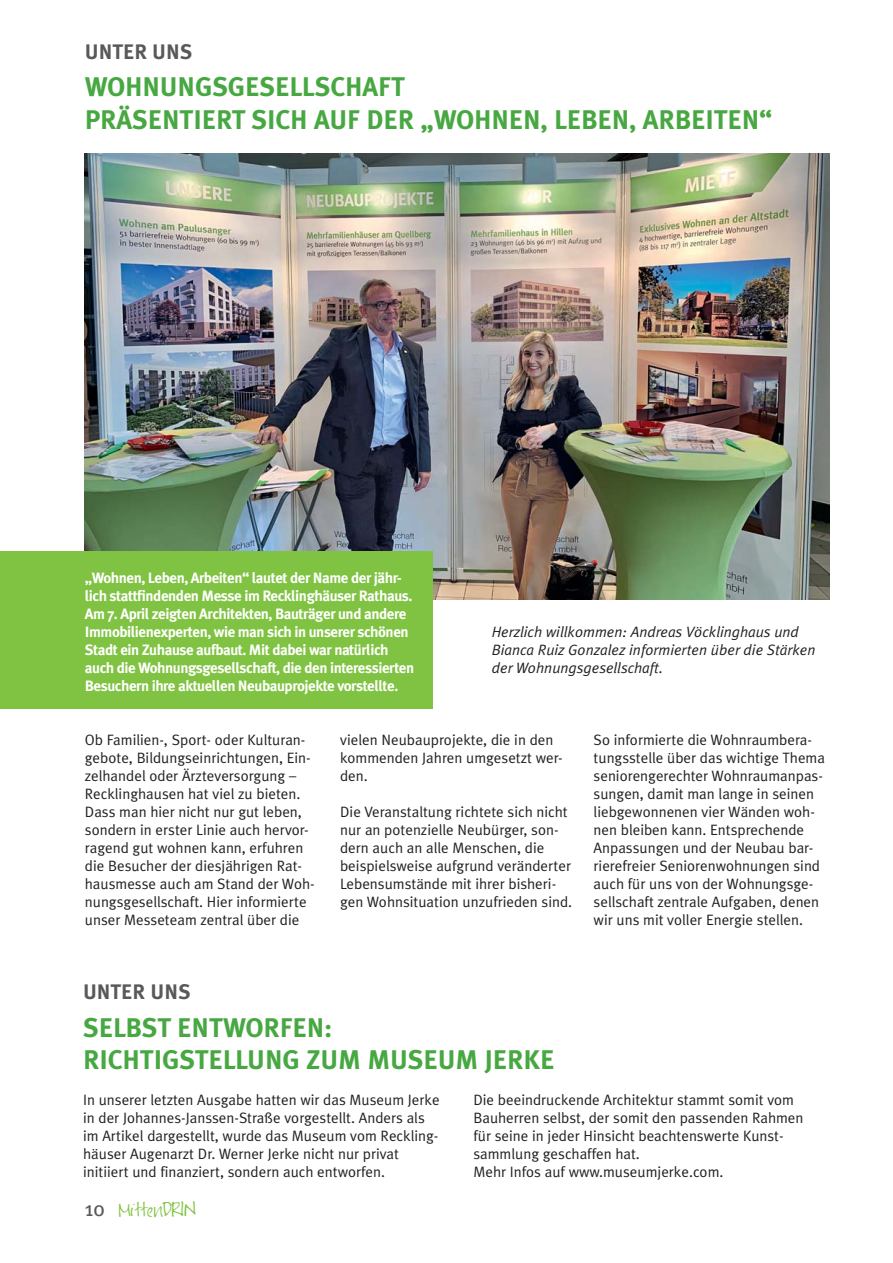
<style>
.page{position:relative;width:893px;height:1263px;background:#fff}
.page>*{position:absolute;margin:0;border:0;box-sizing:border-box;transform-origin:0 0}
.t1{font:700 27px/32.4px "Meta Plus";letter-spacing:-.005em;color:#47a842}
.t2{font:700 21px "Meta Plus";color:#58595b}
.t3{font:15px/18px "Meta Plus Normal";color:#231f20}
.t4{font:700 15px/18px "Meta Plus";letter-spacing:-.03em;color:#fff}
.t5{font:italic 15px/18px "Meta Plus Normal";color:#231f20}
.t6{font:14.85px "FG Jayne Print";color:#80c342}
.s1{font-family:"Meta Plus";font-size:21px;color:#58595b}
.s2{font-size:17.1px}
</style>
<div class="page">
<img style="left:85px;top:153px;width:744px;height:446px">
<div style="left:0;top:552px;width:432px;height:157px;background:#80c342"></div>
<h2 class="t2" style="left:85px;top:42px;width:109px">UNTER UNS</h2>
<h1 class="t1" style="left:85px;top:72px;width:689px">WOHNUNGSGESELLSCHAFT<br>PRÄSENTIERT SICH AUF DER „WOHNEN, LEBEN, ARBEITEN“</h1>
<p class="t4" style="left:85px;top:569px;width:331px">„Wohnen, Leben, Arbeiten“ lautet der Name der jähr&shy;lich stattfindenden Messe im Recklinghäuser Rathaus.<br>Am 7. April zeigten Architekten, Bauträger und andere Immobilienexperten, wie man sich in unserer schönen Stadt ein Zuhause aufbaut. Mit dabei war natürlich auch die Wohnungsgesellschaft, die den interessierten Besuchern ihre aktuellen Neubauprojekte vorstellte.</p>
<p class="t5" style="left:492px;top:623px;width:325px">Herzlich willkommen: Andreas Vöcklinghaus und<br>Bianca Ruiz Gonzalez informierten über die Stärken der Wohnungsgesellschaft.</p>
<p class="t3" style="left:85px;top:732px;width:231px">Ob Familien-, Sport- oder Kulturan&shy;gebote, Bildungseinrichtungen, Ein&shy;zelhandel oder Ärzteversorgung – Recklinghausen hat viel zu bieten.<br>Dass man hier nicht nur gut leben, sondern in erster Linie auch hervor&shy;ragend gut wohnen kann, erfuhren die Besucher der diesjährigen Rat&shy;hausmesse auch am Stand der Woh&shy;nungsgesellschaft. Hier informierte unser Messeteam zentral über die</p>
<p class="t3" style="left:593px;top:732px;width:233px">So informierte die Wohnraumbera&shy;tungsstelle über das wichtige Thema seniorengerechter Wohnraumanpas&shy;sungen, damit man lange in seinen liebgewonnenen vier Wänden woh&shy;nen bleiben kann. Entsprechende Anpassungen und der Neubau bar&shy;rierefreier Seniorenwohnungen sind auch für uns von der Wohnungsge&shy;sellschaft zentrale Aufgaben, denen wir uns mit voller Energie stellen.</p>
<p class="t3" style="left:340px;top:732px;width:224px">vielen Neubauprojekte, die in den kommenden Jahren umgesetzt wer&shy;den.</p>
<p class="t3" style="left:340px;top:804px;width:233px">Die Veranstaltung richtete sich nicht nur an potenzielle Neubürger, son&shy;dern auch an alle Menschen, die beispielsweise aufgrund veränderter Lebensumstände mit ihrer bisheri&shy;gen Wohnsituation unzufrieden sind.</p>
<h2 class="t2" style="left:83px;top:982px;width:109px">UNTER UNS</h2>
<h1 class="t1" style="left:83px;top:1013px;width:473px">SELBST ENTWORFEN:<br>RICHTIGSTELLUNG ZUM MUSEUM JERKE</h1>
<p class="t3" style="left:83px;top:1092px;width:358px">In unserer letzten Ausgabe hatten wir das Museum Jerke in der Johannes-Janssen-Straße vorgestellt. Anders als im Artikel dargestellt, wurde das Museum vom Reckling&shy;häuser Augenarzt Dr. Werner Jerke nicht nur privat initiiert und finanziert, sondern auch entworfen.</p>
<p class="t3" style="left:473px;top:1092px;width:331px">Die beeindruckende Architektur stammt somit vom Bauherren selbst, der somit den passenden Rahmen für seine in jeder Hinsicht beachtenswerte Kunst&shy;sammlung geschaffen hat.<br>Mehr Infos auf www.museumjerke.com.</p>
<p class="t6" style="left:85px;top:1203px;width:113px"><span class="s1">10</span> Mitten<span class="s2">DRIN</span></p>
</div>
